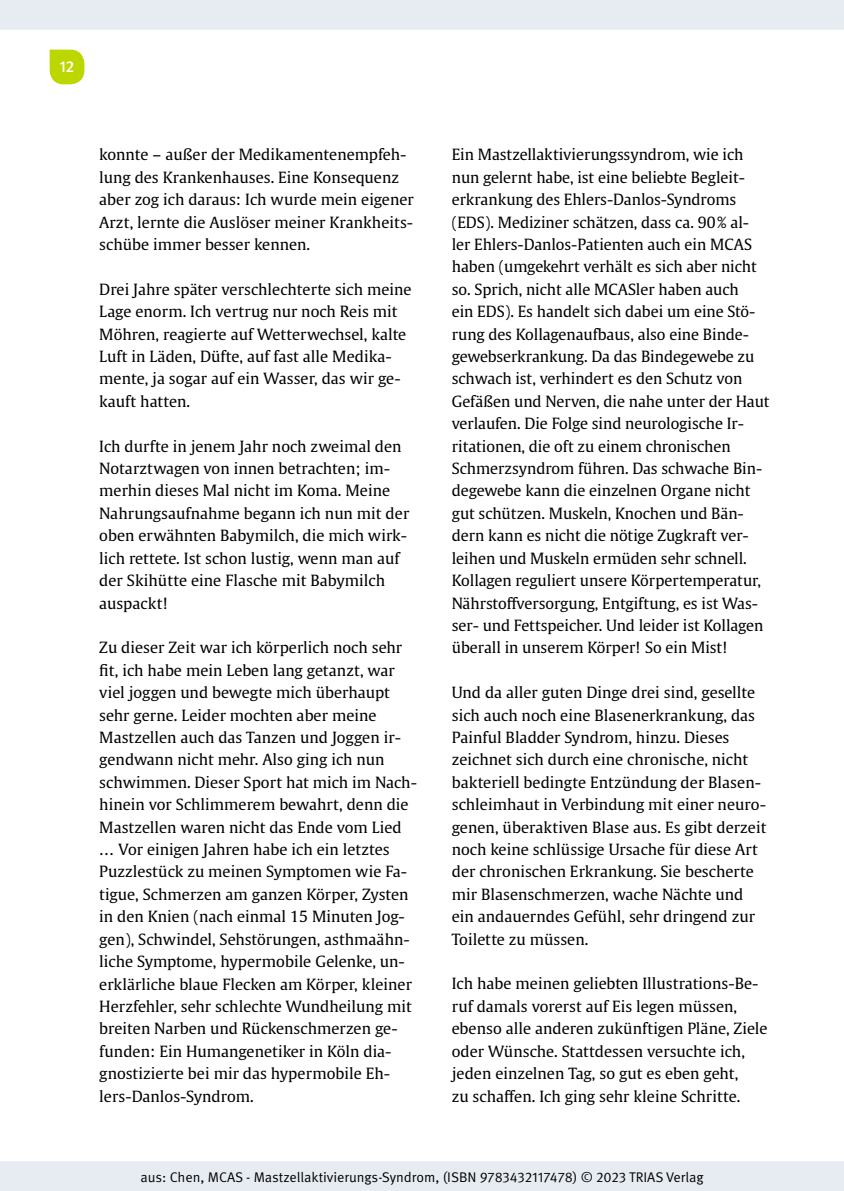
<style>
.page{position:relative;width:844px;height:1191px;background:#fff}
.page>*{position:absolute;margin:0;border:0;box-sizing:border-box;transform-origin:0 0}
.t1{font:500 15.92px "Meta Pro";color:#fff}
.t2{font:15.4px/22.4px "Thieme Gulliver 2011";letter-spacing:.005em;color:#000}
.t3{font:14px "Meta Pro Norm";color:#000}
</style>
<div class="page">
<div style="left:0;top:0;width:843px;height:1191px;background:#e7ecf3"></div>
<div style="left:0;top:30px;width:843px;height:1131px;background:#fff"></div>
<svg style="left:50px;top:50px;width:34px;height:34px"></svg>
<p class="t1" style="left:60px;top:55px;width:16px">12</p>
<p class="t2" style="left:99px;top:143px;width:316px">konnte – außer der Medikamentenempfeh&shy;lung des Krankenhauses. Eine Konsequenz aber zog ich daraus: Ich wurde mein eigener Arzt, lernte die Auslöser meiner Krankheits&shy;schübe immer besser kennen.</p>
<p class="t2" style="left:99px;top:277px;width:314px">Drei Jahre später verschlechterte sich meine Lage enorm. Ich vertrug nur noch Reis mit Möhren, reagierte auf Wetterwechsel, kalte Luft in Läden, Düfte, auf fast alle Medika&shy;mente, ja sogar auf ein Wasser, das wir ge&shy;kauft hatten.</p>
<p class="t2" style="left:99px;top:434px;width:311px">Ich durfte in jenem Jahr noch zweimal den Notarztwagen von innen betrachten; im&shy;merhin dieses Mal nicht im Koma. Meine Nahrungsaufnahme begann ich nun mit der oben erwähnten Babymilch, die mich wirk&shy;lich rettete. Ist schon lustig, wenn man auf der Skihütte eine Flasche mit Babymilch auspackt!</p>
<p class="t2" style="left:99px;top:636px;width:319px">Zu dieser Zeit war ich körperlich noch sehr fit, ich habe mein Leben lang getanzt, war viel joggen und bewegte mich überhaupt sehr gerne. Leider mochten aber meine Mastzellen auch das Tanzen und Joggen ir&shy;gendwann nicht mehr. Also ging ich nun schwimmen. Dieser Sport hat mich im Nach&shy;hinein vor Schlimmerem bewahrt, denn die Mastzellen waren nicht das Ende vom Lied … Vor einigen Jahren habe ich ein letztes Puzzlestück zu meinen Symptomen wie Fa&shy;tigue, Schmerzen am ganzen Körper, Zysten in den Knien (nach einmal 15 Minuten Jog&shy;gen), Schwindel, Sehstörungen, asthmaähn&shy;liche Symptome, hypermobile Gelenke, un&shy;erklärliche blaue Flecken am Körper, kleiner Herzfehler, sehr schlechte Wundheilung mit breiten Narben und Rückenschmerzen ge&shy;funden: Ein Humangenetiker in Köln dia&shy;gnostizierte bei mir das hypermobile Eh&shy;lers-Danlos-Syndrom.</p>
<p class="t2" style="left:451px;top:143px;width:319px">Ein Mastzellaktivierungssyndrom, wie ich nun gelernt habe, ist eine beliebte Begleit&shy;erkrankung des Ehlers-Danlos-Syndroms (EDS). Mediziner schätzen, dass ca. 90% al&shy;ler Ehlers-Danlos-Patienten auch ein MCAS haben (umgekehrt verhält es sich aber nicht so. Sprich, nicht alle MCASler haben auch<br>ein EDS). Es handelt sich dabei um eine Stö&shy;rung des Kollagenaufbaus, also eine Binde&shy;gewebserkrankung. Da das Bindegewebe zu schwach ist, verhindert es den Schutz von Gefäßen und Nerven, die nahe unter der Haut verlaufen. Die Folge sind neurologische Ir&shy;ritationen, die oft zu einem chronischen Schmerzsyndrom führen. Das schwache Bin&shy;degewebe kann die einzelnen Organe nicht gut schützen. Muskeln, Knochen und Bän&shy;dern kann es nicht die nötige Zugkraft ver&shy;leihen und Muskeln ermüden sehr schnell.<br>Kollagen reguliert unsere Körpertemperatur, Nährstoffversorgung, Entgiftung, es ist Was&shy;ser- und Fettspeicher. Und leider ist Kollagen überall in unserem Körper! So ein Mist!</p>
<p class="t2" style="left:451px;top:680px;width:316px">Und da aller guten Dinge drei sind, gesellte sich auch noch eine Blasenerkrankung, das Painful Bladder Syndrom, hinzu. Dieses zeichnet sich durch eine chronische, nicht bakteriell bedingte Entzündung der Blasen&shy;schleimhaut in Verbindung mit einer neuro&shy;genen, überaktiven Blase aus. Es gibt derzeit noch keine schlüssige Ursache für diese Art der chronischen Erkrankung. Sie bescherte mir Blasenschmerzen, wache Nächte und ein andauerndes Gefühl, sehr dringend zur Toilette zu müssen.</p>
<p class="t2" style="left:451px;top:971px;width:317px">Ich habe meinen geliebten Illustrations-Be&shy;ruf damals vorerst auf Eis legen müssen, ebenso alle anderen zukünftigen Pläne, Ziele oder Wünsche. Stattdessen versuchte ich, jeden einzelnen Tag, so gut es eben geht,<br>zu schaffen. Ich ging sehr kleine Schritte.</p>
<p class="t3" style="left:140px;top:1166px;width:564px">aus: Chen, MCAS - Mastzellaktivierungs-Syndrom, (ISBN 9783432117478) © 2023 TRIAS Verlag</p>
</div>
